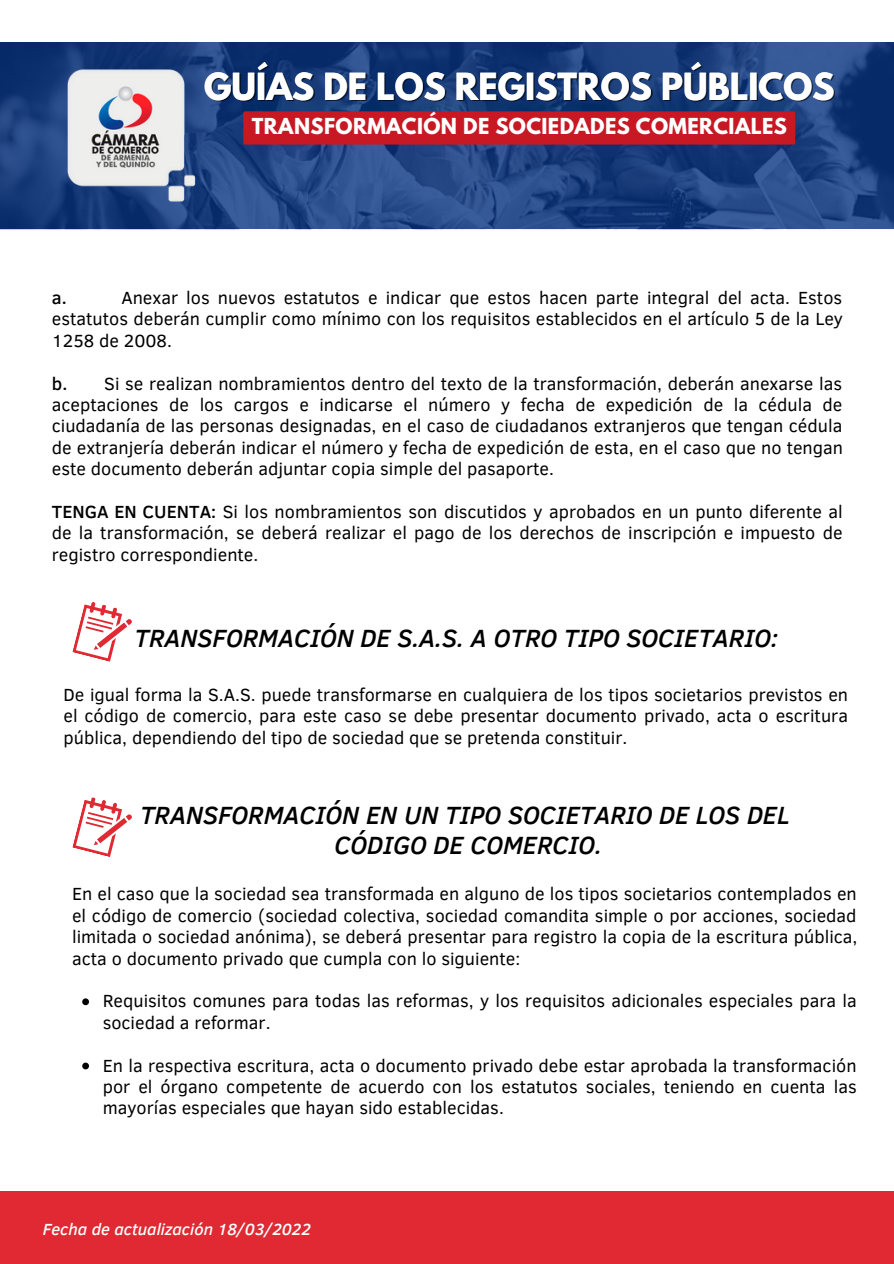
<style>
.page{position:relative;width:894px;height:1264px;background:#fff}
.page>*{position:absolute;margin:0;border:0;box-sizing:border-box;transform-origin:0 0}
.t1{font:700 33px "League Spartan";color:#fff}
.t2{font:italic 500 25.5px "Clear Sans";color:#000}
.t3{font:700 19.5px "League Spartan";letter-spacing:.02em;color:#fff}
.t4{font:18px/21.5px "Clear Sans";color:#000;text-align:justify}
.t5{font:500 18px "Clear Sans";color:#000}
.t6{font:italic 500 16.5px "Clear Sans";color:#fff}
.s1{font-weight:500}
</style>
<div class="page">
<div style="left:0;top:1191px;width:893px;height:72px;background:#e02933"></div>
<img style="left:0;top:42px;width:893px;height:187px">
<img style="left:52px;top:65px;width:147px;height:141px">
<div style="left:243px;top:111px;width:552px;height:33px;background:#c81824"></div>
<svg style="left:72px;top:602px;width:60px;height:60px"></svg>
<svg style="left:72px;top:797px;width:60px;height:60px"></svg>
<svg style="left:82px;top:998px;width:7px;height:7px"></svg>
<svg style="left:82px;top:1062px;width:7px;height:7px"></svg>
<p class="t1" style="left:204px;top:70px;width:631px">GUÍAS DE LOS REGISTROS PÚBLICOS</p>
<p class="t3" style="left:252px;top:116px;width:536px">TRANSFORMACIÓN DE SOCIEDADES COMERCIALES</p>
<p class="t4" style="left:52px;top:286px;width:792px;text-indent:69px">Anexar los nuevos estatutos e indicar que estos hacen parte integral del acta. Estos estatutos deberán cumplir como mínimo con los requisitos establecidos en el artículo 5 de la Ley 1258 de 2008.</p>
<p class="t4" style="left:52px;top:371px;width:792px"><span class="s1">b.</span> Si se realizan nombramientos dentro del texto de la transformación, deberán anexarse las aceptaciones de los cargos e indicarse el número y fecha de expedición de la cédula de ciudadanía de las personas designadas, en el caso de ciudadanos extranjeros que tengan cédula de extranjería deberán indicar el número y fecha de expedición de esta, en el caso que no tengan este documento deberán adjuntar copia simple del pasaporte.</p>
<p class="t4" style="left:52px;top:500px;width:792px"><span class="s1">TENGA EN CUENTA:</span> Si los nombramientos son discutidos y aprobados en un punto diferente al de la transformación, se deberá realizar el pago de los derechos de inscripción e impuesto de registro correspondiente.</p>
<p class="t5" style="left:52px;top:284px;width:16px">a.</p>
<p class="t2" style="left:134px;top:619px;width:644px">TRANSFORMACIÓN DE S.A.S. A OTRO TIPO SOCIETARIO:</p>
<p class="t4" style="left:63px;top:683px;width:785px">De igual forma la S.A.S. puede transformarse en cualquiera de los tipos societarios previstos en el código de comercio, para este caso se debe presentar documento privado, acta o escritura pública, dependiendo del tipo de sociedad que se pretenda constituir.</p>
<p class="t2" style="left:140px;top:796px;width:651px">TRANSFORMACIÓN EN UN TIPO SOCIETARIO DE LOS DEL</p>
<p class="t2" style="left:334px;top:826px;width:269px">CÓDIGO DE COMERCIO.</p>
<p class="t4" style="left:72px;top:882px;width:786px">En el caso que la sociedad sea transformada en alguno de los tipos societarios contemplados en el código de comercio (sociedad colectiva, sociedad comandita simple o por acciones, sociedad limitada o sociedad anónima), se deberá presentar para registro la copia de la escritura pública, acta o documento privado que cumpla con lo siguiente:</p>
<p class="t4" style="left:103px;top:989px;width:755px">Requisitos comunes para todas las reformas, y los requisitos adicionales especiales para la sociedad a reformar.</p>
<p class="t4" style="left:103px;top:1053px;width:755px">En la respectiva escritura, acta o documento privado debe estar aprobada la transformación por el órgano competente de acuerdo con los estatutos sociales, teniendo en cuenta las mayorías especiales que hayan sido establecidas.</p>
<p class="t6" style="left:43px;top:1217px;width:269px">Fecha de actualización 18/03/2022</p>
</div>
